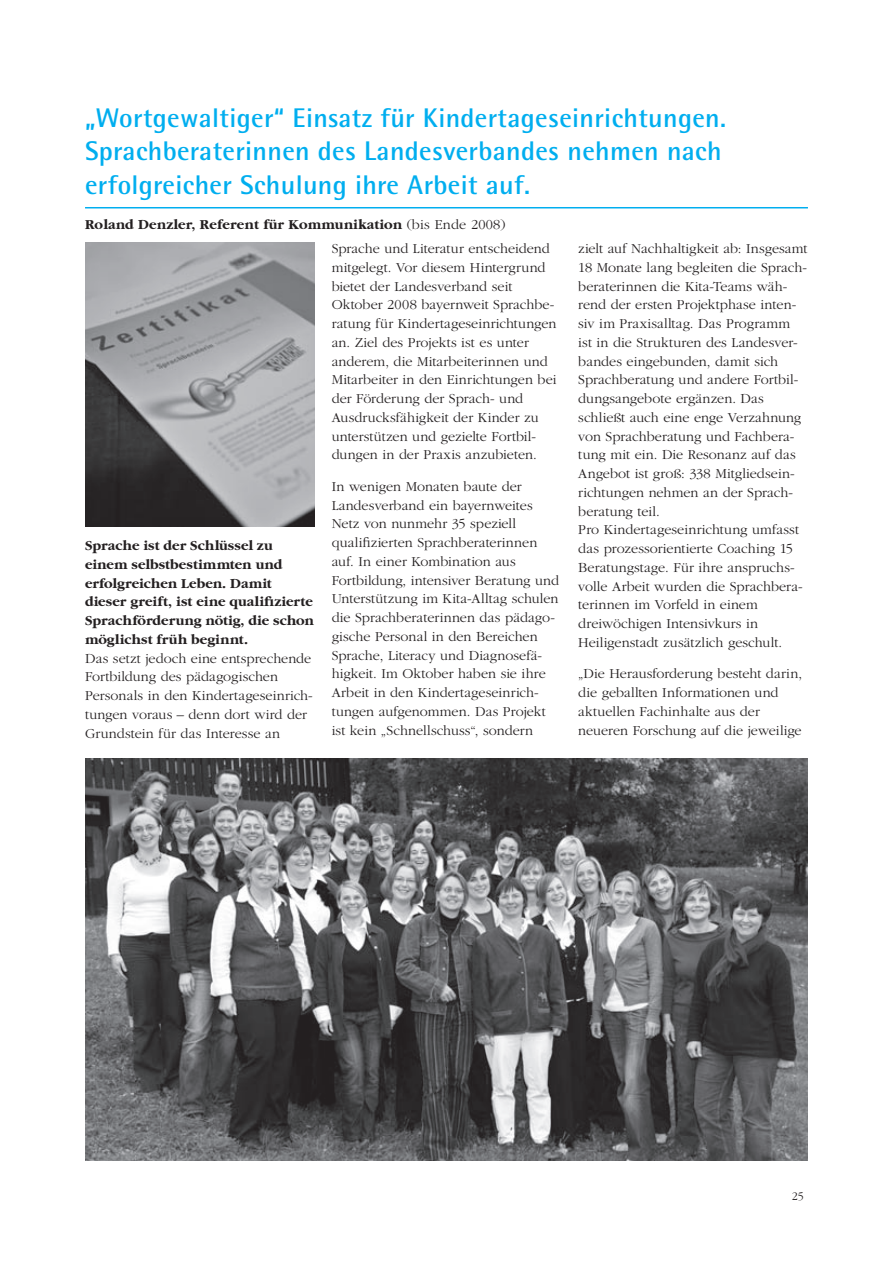
<style>
.page{position:relative;width:893px;height:1263px;background:#fff}
.page>*{position:absolute;margin:0;border:0;box-sizing:border-box;transform-origin:0 0}
.t1{font:700 27px/33.8px "Rotis Semi Sans";letter-spacing:.015em;color:#00aeef}
.t2{font:300 14.25px/18.8px "Garamond";color:#231f20}
.t3{font:700 14.25px/18.8px "Garamond";letter-spacing:.01em;color:#231f20}
.t4{font:300 12px "Garamond";color:#231f20}
.s1{font-weight:300}
</style>
<div class="page">
<img style="left:85px;top:758px;width:723px;height:403px">
<img style="left:85px;top:242px;width:230px;height:284px">
<hr style="left:85px;top:207px;width:723px;height:1px;background:#00aeef">
<h1 class="t1" style="left:85px;top:103px;width:642px">„Wortgewaltiger“ Einsatz für Kindertageseinrichtungen.<br>Sprachberaterinnen des Landesverbandes nehmen nach erfolgreicher Schulung ihre Arbeit auf.</h1>
<p class="t3" style="left:85px;top:216px;width:422px">Roland Denzler, Referent für Kommunikation <span class="s1">(bis Ende 2008)</span></p>
<p class="t3" style="left:85px;top:537px;width:230px">Sprache ist der Schlüssel zu einem selbstbestimmten und erfolgreichen Leben. Damit dieser greift, ist eine qualifizierte<br>Sprachförderung nötig, die schon möglichst früh beginnt.</p>
<p class="t2" style="left:85px;top:650px;width:229px">Das setzt jedoch eine entsprechende Fortbildung des pädagogischen Personals in den Kindertageseinrich&shy;tungen voraus – denn dort wird der Grundstein für das Interesse an</p>
<p class="t2" style="left:332px;top:240px;width:226px">Sprache und Literatur entscheidend mitgelegt. Vor diesem Hintergrund bietet der Landesverband seit Oktober 2008 bayernweit Sprachbe&shy;ratung für Kindertageseinrichtungen an. Ziel des Projekts ist es unter anderem, die Mitarbeiterinnen und Mitarbeiter in den Einrichtungen bei der Förderung der Sprach- und Ausdrucksfähigkeit der Kinder zu unterstützen und gezielte Fortbil&shy;dungen in der Praxis anzubieten.</p>
<p class="t2" style="left:332px;top:478px;width:229px">In wenigen Monaten baute der Landesverband ein bayernweites Netz von nunmehr 35 speziell qualifizierten Sprachberaterinnen auf. In einer Kombination aus Fortbildung, intensiver Beratung und Unterstützung im Kita-Alltag schulen die Sprachberaterinnen das pädago&shy;gische Personal in den Bereichen Sprache, Literacy und Diagnosefä&shy;higkeit. Im Oktober haben sie ihre Arbeit in den Kindertageseinrich&shy;tungen aufgenommen. Das Projekt ist kein „Schnellschuss“, sondern</p>
<p class="t2" style="left:578px;top:240px;width:231px">zielt auf Nachhaltigkeit ab: Insgesamt 18 Monate lang begleiten die Sprach&shy;beraterinnen die Kita-Teams wäh&shy;rend der ersten Projektphase inten&shy;siv im Praxisalltag. Das Programm ist in die Strukturen des Landesver&shy;bandes eingebunden, damit sich Sprachberatung und andere Fortbil&shy;dungsangebote ergänzen. Das schließt auch eine enge Verzahnung von Sprachberatung und Fachbera&shy;tung mit ein. Die Resonanz auf das Angebot ist groß: 338 Mitgliedsein&shy;richtungen nehmen an der Sprach&shy;beratung teil.<br>Pro Kindertageseinrichtung umfasst das prozessorientierte Coaching 15<br>Beratungstage. Für ihre anspruchs&shy;volle Arbeit wurden die Sprachbera&shy;terinnen im Vorfeld in einem dreiwöchigen Intensivkurs in Heiligenstadt zusätzlich geschult.</p>
<p class="t2" style="left:578px;top:666px;width:225px">„Die Herausforderung besteht darin, die geballten Informationen und aktuellen Fachinhalte aus der neueren Forschung auf die jeweilige</p>
<p class="t4" style="left:792px;top:1191px;width:13px">25</p>
</div>
